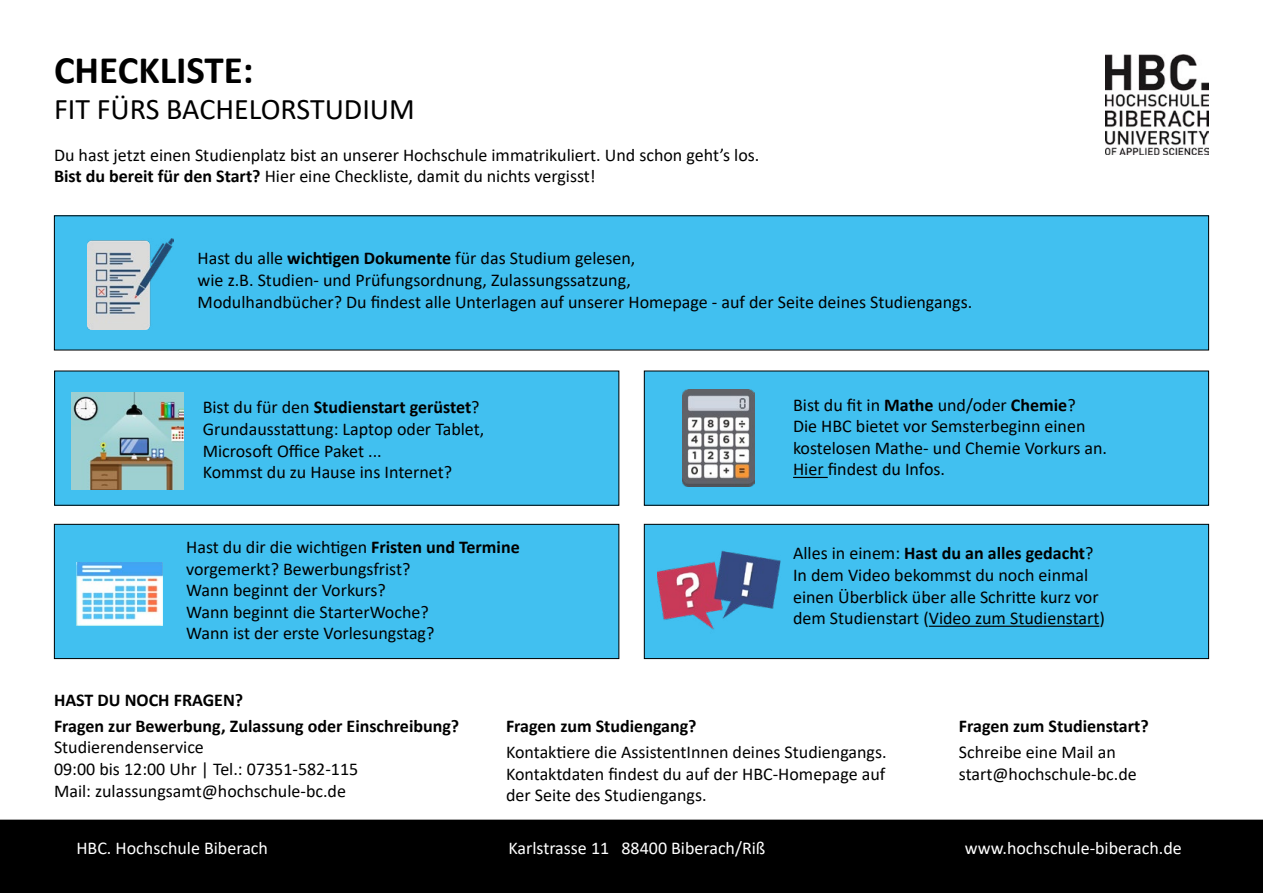
<style>
.page{position:relative;width:1263px;height:893px;background:#fff}
.page>*{position:absolute;margin:0;border:0;box-sizing:border-box;transform-origin:0 0}
.t1{font:700 39px "Calibri";color:#000}
.t2{font:30px "Calibri";color:#000}
.t3{font:18px/21.6px "Calibri";color:#000}
.t4{font:700 18px/26.1px "Calibri";color:#000}
.t5{font:18px "Calibri";color:#fff}
.s1{font-weight:700}
</style>
<div class="page">
<div style="left:644px;top:371px;width:564px;height:134px;background:#41c0f0"></div>
<div style="left:644px;top:371px;width:565px;height:135px;border:1px solid #000"></div>
<div style="left:644px;top:524px;width:564px;height:135px;background:#41c0f0"></div>
<div style="left:644px;top:524px;width:565px;height:135px;border:1px solid #000"></div>
<div style="left:55px;top:371px;width:564px;height:134px;background:#41c0f0"></div>
<div style="left:54px;top:371px;width:565px;height:135px;border:1px solid #000"></div>
<div style="left:54px;top:524px;width:565px;height:135px;background:#41c0f0"></div>
<div style="left:54px;top:524px;width:565px;height:135px;border:1px solid #000"></div>
<div style="left:54px;top:216px;width:1154px;height:134px;background:#41c0f0"></div>
<img style="left:1106px;top:54px;width:103px;height:101px">
<div style="left:1px;top:820px;width:1261px;height:72px;background:#000"></div>
<div style="left:0;top:820px;width:1263px;height:73px;border:2px solid #000"></div>
<img style="left:682px;top:389px;width:72px;height:97px">
<img style="left:88px;top:239px;width:85px;height:90px">
<img style="left:77px;top:562px;width:86px;height:63px">
<img style="left:657px;top:550px;width:124px;height:80px">
<img style="left:72px;top:392px;width:111px;height:97px">
<hr style="left:793px;top:477px;width:35px;height:1px;background:#000">
<hr style="left:929px;top:626px;width:170px;height:1px;background:#000">
<h1 class="t1" style="left:54px;top:43px;width:201px">CHECKLISTE:</h1>
<h2 class="t2" style="left:54px;top:88px;width:362px">FIT FÜRS BACHELORSTUDIUM</h2>
<p class="t3" style="left:54px;top:144px;width:707px">Du hast jetzt einen Studienplatz bist an unserer Hochschule immatrikuliert. Und schon geht’s los.<br><span class="s1">Bist du bereit für den Start?</span> Hier eine Checkliste, damit du nichts vergisst!</p>
<p class="t3" style="left:198px;top:247px;width:776px">Hast du alle <span class="s1">wichtigen Dokumente</span> für das Studium gelesen,<br>wie z.B. Studien- und Prüfungsordnung, Zulassungssatzung,<br>Modulhandbücher? Du findest alle Unterlagen auf unserer Homepage - auf der Seite deines Studiengangs.</p>
<p class="t3" style="left:203px;top:396px;width:283px">Bist du für den <span class="s1">Studienstart gerüstet</span>?<br>Grundausstattung: Laptop oder Tablet, Microsoft Office Paket ...<br>Kommst du zu Hause ins Internet?</p>
<p class="t3" style="left:793px;top:393px;width:316px">Bist du fit in <span class="s1">Mathe</span> und/oder <span class="s1">Chemie</span>?<br>Die HBC bietet vor Semsterbeginn einen kostelosen Mathe- und Chemie Vorkurs an.<br>Hier findest du Infos.</p>
<p class="t3" style="left:186px;top:536px;width:335px">Hast du dir die wichtigen <span class="s1">Fristen und Termine </span>vorgemerkt? Bewerbungsfrist?<br>Wann beginnt der Vorkurs?<br>Wann beginnt die StarterWoche?<br>Wann ist der erste Vorlesungstag?</p>
<p class="t3" style="left:793px;top:542px;width:313px">Alles in einem: <span class="s1">Hast du an alles gedacht</span>?<br>In dem Video bekommst du noch einmal einen Überblick über alle Schritte kurz vor dem Studienstart (Video zum Studienstart)</p>
<p class="t4" style="left:54px;top:686px;width:407px">HAST DU NOCH FRAGEN?<br>Fragen zur Bewerbung, Zulassung oder Einschreibung?</p>
<p class="t3" style="left:54px;top:736px;width:306px">Studierendenservice<br>09:00 bis 12:00 Uhr | Tel.: 07351-582-115<br>Mail: zulassungsamt@hochschule-bc.de</p>
<p class="t4" style="left:506px;top:713px;width:192px">Fragen zum Studiengang?</p>
<p class="t3" style="left:506px;top:741px;width:382px;text-align:justify">Kontaktiere die AssistentInnen deines Studiengangs.<br>Kontaktdaten findest du auf der HBC-Homepage auf der Seite des Studiengangs.</p>
<p class="t4" style="left:959px;top:713px;width:191px">Fragen zum Studienstart?</p>
<p class="t3" style="left:959px;top:741px;width:179px">Schreibe eine Mail an start@hochschule-bc.de</p>
<p class="t5" style="left:76px;top:836px;width:193px">HBC. Hochschule Biberach</p>
<p class="t5" style="left:508px;top:836px;width:258px">Karlstrasse 11 88400 Biberach/Riß</p>
<p class="t5" style="left:965px;top:836px;width:218px">www.hochschule-biberach.de</p>
</div>
